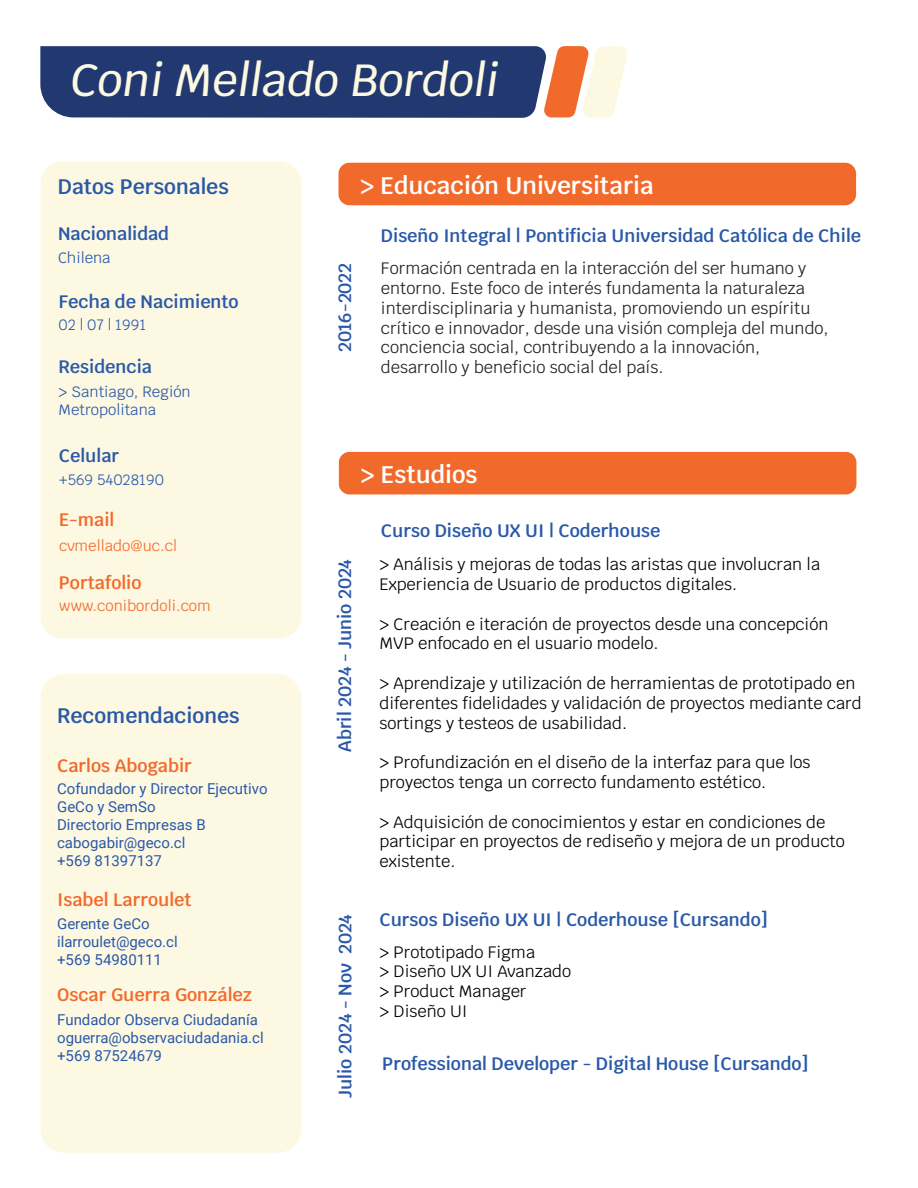
<style>
.page{position:relative;width:918px;height:1188px;background:#fff}
.page>*{position:absolute;margin:0;border:0;box-sizing:border-box;transform-origin:0 0}
.t1{font:italic 500 45px "Krub";color:#fdf8e2}
.t2{font:600 24px "Krub";color:#fff}
.t3{font:600 21px "Krub";color:#2959a8}
.t4{font:600 18px "Krub";color:#2959a8}
.t5{font:600 18px "Krub";color:#f26a2b}
.t6{font:16.5px/19.8px "Krub";color:#000001}
.t7{font:16.5px/19.8px "Krub";color:#231f20}
.t8{font:15px/18px "Roboto";color:#2959a8}
.t9{font:15px/18px "Krub";color:#2959a8}
.t10{font:15px "Krub";color:#f26a2b}
</style>
<div class="page">
<div style="left:40px;top:161px;width:261px;height:478px;background:#fdf8e2;border-radius:22px"></div>
<div style="left:338px;top:163px;width:518px;height:42px;background:#f26a2b;border-radius:11px"></div>
<div style="left:40px;top:674px;width:261px;height:479px;background:#fdf8e2;border-radius:23px"></div>
<div style="left:339px;top:452px;width:517px;height:42px;background:#f26a2b;border-radius:11px"></div>
<svg style="left:40px;top:46px;width:587px;height:72px;background:#43507a"></svg>
<h1 class="t1" style="left:71px;top:54px;width:430px">Coni Mellado Bordoli</h1>
<p class="t3" style="left:58px;top:174px;width:173px">Datos Personales</p>
<p class="t4" style="left:58px;top:224px;width:113px">Nacionalidad</p>
<p class="t9" style="left:58px;top:249px;width:54px">Chilena</p>
<p class="t4" style="left:59px;top:291px;width:181px">Fecha de Nacimiento</p>
<p class="t9" style="left:59px;top:316px;width:89px">02 | 07 | 1991</p>
<p class="t4" style="left:59px;top:356px;width:95px">Residencia</p>
<p class="t9" style="left:59px;top:383px;width:134px">&gt; Santiago, Región<br>Metropolitana</p>
<p class="t4" style="left:59px;top:445px;width:62px">Celular</p>
<p class="t9" style="left:59px;top:470px;width:107px">+569 54028190</p>
<p class="t5" style="left:59px;top:509px;width:57px">E-mail</p>
<p class="t10" style="left:59px;top:533px;width:120px">cvmellado@uc.cl</p>
<p class="t5" style="left:59px;top:572px;width:84px">Portafolio</p>
<p class="t10" style="left:59px;top:593px;width:153px">www.conibordoli.com</p>
<p class="t3" style="left:57px;top:703px;width:184px">Recomendaciones</p>
<p class="t5" style="left:57px;top:755px;width:136px">Carlos Abogabir</p>
<p class="t8" style="left:57px;top:780px;width:212px">Cofundador y Director Ejecutivo<br>GeCo y SemSo<br>Directorio Empresas B cabogabir@geco.cl<br>+569 81397137</p>
<p class="t5" style="left:57px;top:889px;width:136px">Isabel Larroulet</p>
<p class="t8" style="left:57px;top:914px;width:122px">Gerente GeCo ilarroulet@geco.cl +569 54980111</p>
<p class="t5" style="left:57px;top:984px;width:196px">Oscar Guerra González</p>
<p class="t8" style="left:57px;top:1010px;width:208px">Fundador Observa Ciudadanía oguerra@observaciudadania.cl +569 87524679</p>
<h2 class="t2" style="left:360px;top:171px;width:295px">&gt; Educación Universitaria</h2>
<p class="t4" style="left:334px;top:352px;width:90px;rotate:-90deg">2016-2022</p>
<p class="t4" style="left:381px;top:225px;width:482px">Diseño Integral | Pontificia Universidad Católica de Chile</p>
<p class="t7" style="left:381px;top:258px;width:449px">Formación centrada en la interacción del ser humano y entorno. Este foco de interés fundamenta la naturaleza interdisciplinaria y humanista, promoviendo un espíritu crítico e innovador, desde una visión compleja del mundo, conciencia social, contribuyendo a la innovación, desarrollo y beneficio social del país.</p>
<h2 class="t2" style="left:360px;top:461px;width:119px">&gt; Estudios</h2>
<p class="t4" style="left:334px;top:752px;width:194px;rotate:-90deg">Abril 2024 - Junio 2024</p>
<p class="t4" style="left:381px;top:520px;width:281px">Curso Diseño UX UI | Coderhouse</p>
<p class="t6" style="left:380px;top:555px;width:442px">&gt; Análisis y mejoras de todas las aristas que involucran la<br>Experiencia de Usuario de productos digitales.</p>
<p class="t6" style="left:380px;top:614px;width:451px">&gt; Creación e iteración de proyectos desde una concepción<br>MVP enfocado en el usuario modelo.</p>
<p class="t6" style="left:380px;top:673px;width:484px">&gt; Aprendizaje y utilización de herramientas de prototipado en diferentes fidelidades y validación de proyectos mediante card sortings y testeos de usabilidad.</p>
<p class="t6" style="left:380px;top:753px;width:433px">&gt; Profundización en el diseño de la interfaz para que los proyectos tenga un correcto fundamento estético.</p>
<p class="t6" style="left:380px;top:812px;width:467px">&gt; Adquisición de conocimientos y estar en condiciones de participar en proyectos de rediseño y mejora de un producto existente.</p>
<p class="t4" style="left:335px;top:1098px;width:185px;rotate:-90deg">Julio 2024 - Nov 2024</p>
<p class="t4" style="left:380px;top:909px;width:390px">Cursos Diseño UX UI | Coderhouse [Cursando]</p>
<p class="t6" style="left:380px;top:942px;width:193px">&gt; Prototipado Figma<br>&gt; Diseño UX UI Avanzado &gt; Product Manager<br>&gt; Diseño UI</p>
<p class="t4" style="left:382px;top:1053px;width:428px">Professional Developer - Digital House [Cursando]</p>
</div>
